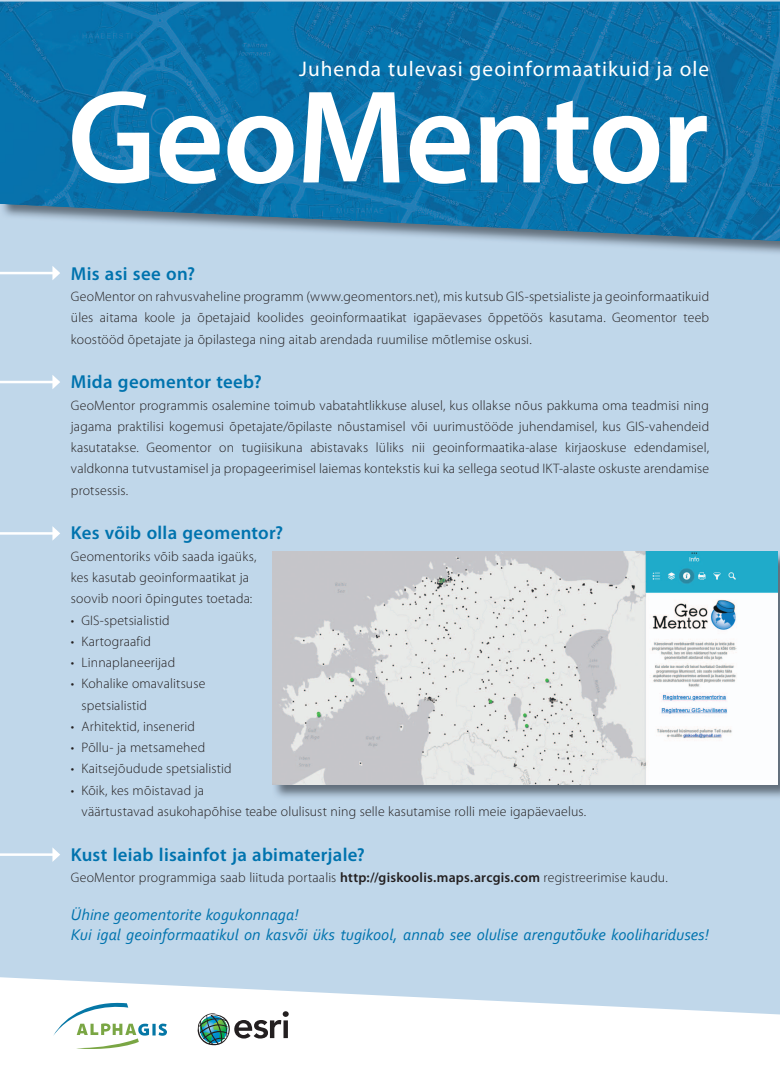
<style>
.page{position:relative;width:780px;height:1088px;background:#c0d7ea}
.page>*{position:absolute;margin:0;border:0;box-sizing:border-box;transform-origin:0 0}
.t1{font:600 133.75px "Myriad Pro";letter-spacing:-.015em;color:#fff}
.t2{font:21.25px "Myriad Pro";letter-spacing:.045em;color:#fff}
.t3{font:600 18.75px "Myriad Pro";letter-spacing:.015em;color:#0073ae}
.t4{font:italic 16.25px/20px "Corbel";letter-spacing:.005em;color:#0073ae}
.t5{font:300 13.75px/21.2px "Myriad Pro";letter-spacing:.01em;color:#231f20}
.s1{font-weight:600}
</style>
<div class="page">
<img style="left:0;top:2px;width:780px;height:239px">
<svg style="left:0;top:977px;width:780px;height:111px;fill:#fff"></svg>
<svg style="left:53px;top:1003px;width:114px;height:46px;background:#deebe6"></svg>
<svg style="left:198px;top:1011px;width:91px;height:34px;background:#a5b5b2"></svg>
<img style="left:275px;top:552px;width:505px;height:245px">
<img style="left:272px;top:552px;width:505px;height:233px">
<hr style="left:0;top:272px;width:55px;height:2px;background:#fff">
<svg style="left:52px;top:266px;width:8px;height:14px"></svg>
<hr style="left:0;top:381px;width:55px;height:2px;background:#fff">
<svg style="left:52px;top:375px;width:8px;height:14px"></svg>
<hr style="left:0;top:532px;width:55px;height:3px;background:#fff">
<svg style="left:52px;top:526px;width:8px;height:15px"></svg>
<hr style="left:0;top:853px;width:55px;height:3px;background:#fff">
<svg style="left:52px;top:847px;width:8px;height:15px"></svg>
<h2 class="t2" style="left:299px;top:61px;width:411px">Juhenda tulevasi geoinformaatikuid ja ole</h2>
<h1 class="t1" style="left:67px;top:86px;width:643px">GeoMentor</h1>
<h3 class="t3" style="left:71px;top:266px;width:126px">Mis asi see on?</h3>
<p class="t5" style="left:71px;top:287px;width:639px;text-align:justify">GeoMentor on rahvusvaheline programm (www.geomentors.net), mis kutsub GIS-spetsialiste ja geoinformaatikuid üles aitama koole ja õpetajaid koolides geoinformaatikat igapäevases õppetöös kasutama. Geomentor teeb koostööd õpetajate ja õpilastega ning aitab arendada ruumilise mõtlemise oskusi.</p>
<h3 class="t3" style="left:71px;top:375px;width:192px">Mida geomentor teeb?</h3>
<p class="t5" style="left:71px;top:395px;width:639px;text-align:justify">GeoMentor programmis osalemine toimub vabatahtlikkuse alusel, kus ollakse nõus pakkuma oma teadmisi ning jagama praktilisi kogemusi õpetajate/õpilaste nõustamisel või uurimustööde juhendamisel, kus GIS-vahendeid kasutatakse. Geomentor on tugiisikuna abistavaks lüliks nii geoinformaatika-alase kirjaoskuse edendamisel, valdkonna tutvustamisel ja propageerimisel laiemas kontekstis kui ka sellega seotud IKT-alaste oskuste arendamise protsessis.</p>
<h3 class="t3" style="left:71px;top:526px;width:214px">Kes võib olla geomentor?</h3>
<p class="t5" style="left:71px;top:546px;width:187px">Geomentoriks võib saada igaüks, kes kasutab geoinformaatikat ja soovib noori õpingutes toetada:</p>
<p class="t5" style="left:71px;top:610px;width:100px">• GIS-spetsialistid</p>
<p class="t5" style="left:71px;top:631px;width:81px">• Kartograafid</p>
<p class="t5" style="left:71px;top:653px;width:106px">• Linnaplaneerijad</p>
<p class="t5" style="left:81px;top:674px;width:125px;text-indent:-11px">• Kohalike omavalitsuse spetsialistid</p>
<p class="t5" style="left:71px;top:716px;width:126px">• Arhitektid, insenerid</p>
<p class="t5" style="left:71px;top:738px;width:136px">• Põllu- ja metsamehed</p>
<p class="t5" style="left:71px;top:759px;width:162px">• Kaitsejõudude spetsialistid</p>
<p class="t5" style="left:81px;top:780px;width:506px;text-indent:-11px">• Kõik, kes mõistavad ja<br>väärtustavad asukohapõhise teabe olulisust ning selle kasutamise rolli meie igapäevaelus.</p>
<h3 class="t3" style="left:71px;top:847px;width:295px">Kust leiab lisainfot ja abimaterjale?</h3>
<p class="t5" style="left:71px;top:868px;width:598px">GeoMentor programmiga saab liituda portaalis <span class="s1">http://giskoolis.maps.arcgis.com</span> registreerimise kaudu.</p>
<p class="t4" style="left:71px;top:905px;width:639px">Ühine geomentorite kogukonnaga!<br>Kui igal geoinformaatikul on kasvõi üks tugikool, annab see olulise arengutõuke koolihariduses!</p>
</div>
